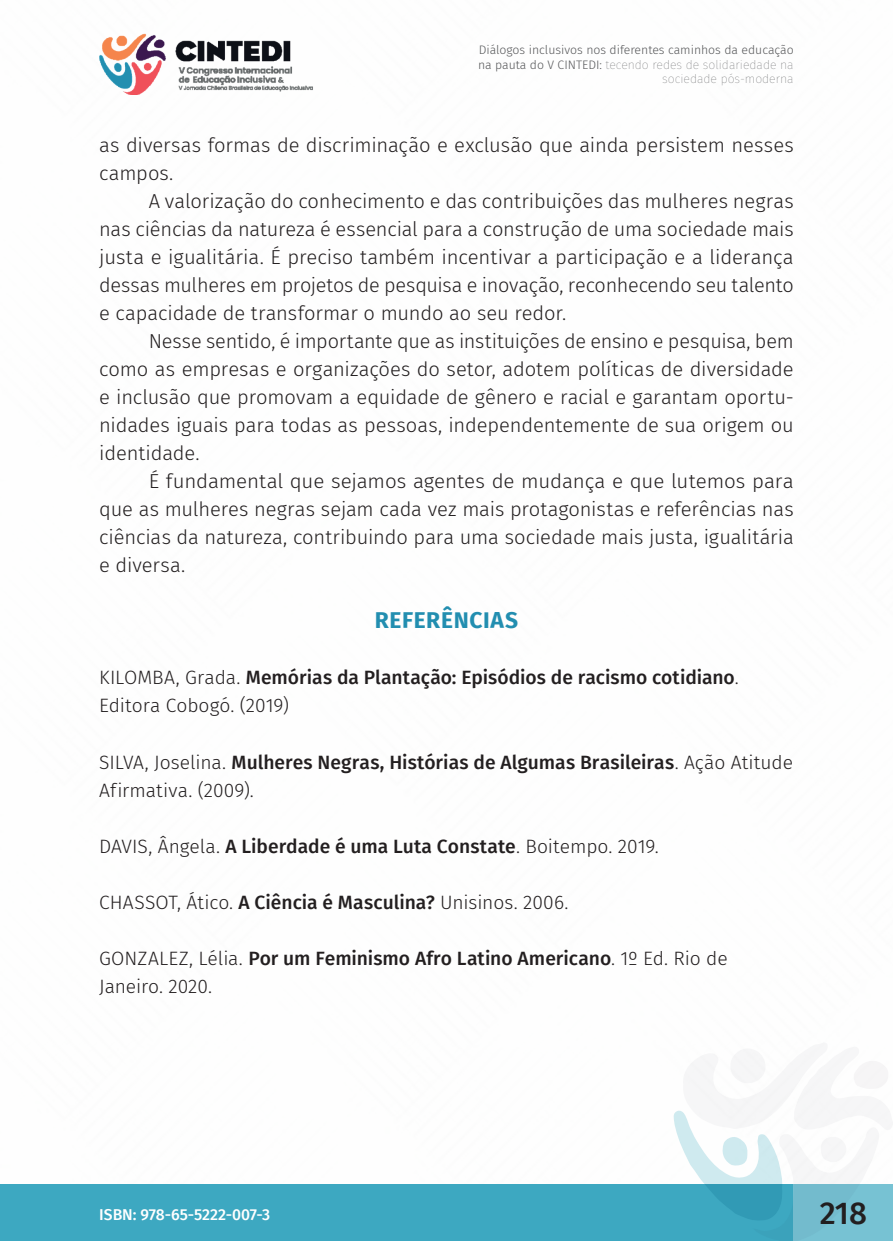
<style>
.page{position:relative;width:893px;height:1241px;background:#fff}
.page>*{position:absolute;margin:0;border:0;box-sizing:border-box;transform-origin:0 0}
.t1{font:500 31.5px "Fira Sans";color:#231f20}
._12_SUBTÍTULO_REFERENCIAS{font:700 22.75px "Fira Sans";letter-spacing:.03em;color:#228eb0}
._6_CORPO{font:300 20.12px/28px "Fira Sans";letter-spacing:-.005em;color:#231f20;text-align:justify}
._13_REFERENCIAS{font:300 19.25px/28px "Fira Sans";color:#231f20}
._13_REFERENCIAS-2{font:500 19.25px/28px "Fira Sans";color:#231f20}
.t2{font:500 15.75px "Fira Sans";color:#fff}
.t3{font:300 12.25px/14.7px "Fira Sans";color:#57585a;text-align:right}
.s1{font-weight:100}
.s2{font-weight:300}
.s3{font-weight:500}
</style>
<div class="page">
<div style="left:0;top:1184px;width:794px;height:56px;background:#3da8c1"></div>
<img style="left:99px;top:33px;width:214px;height:61px">
<svg style="left:674px;top:1049px;width:219px;height:191px"></svg>
<p class="t3" style="left:478px;top:42px;width:317px">Diálogos inclusivos nos diferentes caminhos da educação na pauta do V CINTEDI: <span class="s1">tecendo redes de solidariedade na sociedade pós-moderna</span></p>
<p class="_6_CORPO" style="left:99px;top:131px;width:696px">as diversas formas de discriminação e exclusão que ainda persistem nesses campos.</p>
<p class="_6_CORPO" style="left:99px;top:187px;width:696px;text-indent:50px">A valorização do conhecimento e das contribuições das mulheres negras nas ciências da natureza é essencial para a construção de uma sociedade mais justa e igualitária. É preciso também incentivar a participação e a liderança dessas mulheres em projetos de pesquisa e inovação, reconhecendo seu talento e capacidade de transformar o mundo ao seu redor.</p>
<p class="_6_CORPO" style="left:99px;top:327px;width:696px;text-indent:50px">Nesse sentido, é importante que as instituições de ensino e pesquisa, bem como as empresas e organizações do setor, adotem políticas de diversidade e inclusão que promovam a equidade de gênero e racial e garantam oportu&shy;nidades iguais para todas as pessoas, independentemente de sua origem ou identidade.</p>
<p class="_6_CORPO" style="left:99px;top:467px;width:696px;text-indent:50px">É fundamental que sejamos agentes de mudança e que lutemos para que as mulheres negras sejam cada vez mais protagonistas e referências nas ciências da natureza, contribuindo para uma sociedade mais justa, igualitária e diversa.</p>
<p class="_12_SUBTÍTULO_REFERENCIAS" style="left:375px;top:601px;width:145px">REFERÊNCIAS</p>
<p class="_13_REFERENCIAS-2" style="left:99px;top:662px;width:641px"><span class="s2">KILOMBA, Grada.</span> Memórias da Plantação: Episódios de racismo cotidiano<span class="s2">.<br>Editora Cobogó. (2019)</span></p>
<p class="_13_REFERENCIAS" style="left:99px;top:747px;width:695px">SILVA, Joselina. <span class="s3">Mulheres Negras, Histórias de Algumas Brasileiras</span>. Ação Atitude<br>Afirmativa. (2009).</p>
<p class="_13_REFERENCIAS" style="left:99px;top:831px;width:561px">DAVIS, Ângela. <span class="s3">A Liberdade é uma Luta Constate</span>. Boitempo. 2019.</p>
<p class="_13_REFERENCIAS" style="left:99px;top:887px;width:471px">CHASSOT, Ático. <span class="s3">A Ciência é Masculina?</span> Unisinos. 2006.</p>
<p class="_13_REFERENCIAS" style="left:99px;top:943px;width:630px">GONZALEZ, Lélia. <span class="s3">Por um Feminismo Afro Latino Americano</span>. 1º Ed. Rio de<br>Janeiro. 2020.</p>
<p class="t2" style="left:99px;top:1201px;width:172px">ISBN: 978-65-5222-007-3</p>
<h1 class="t1" style="left:820px;top:1187px;width:49px">218</h1>
</div>
